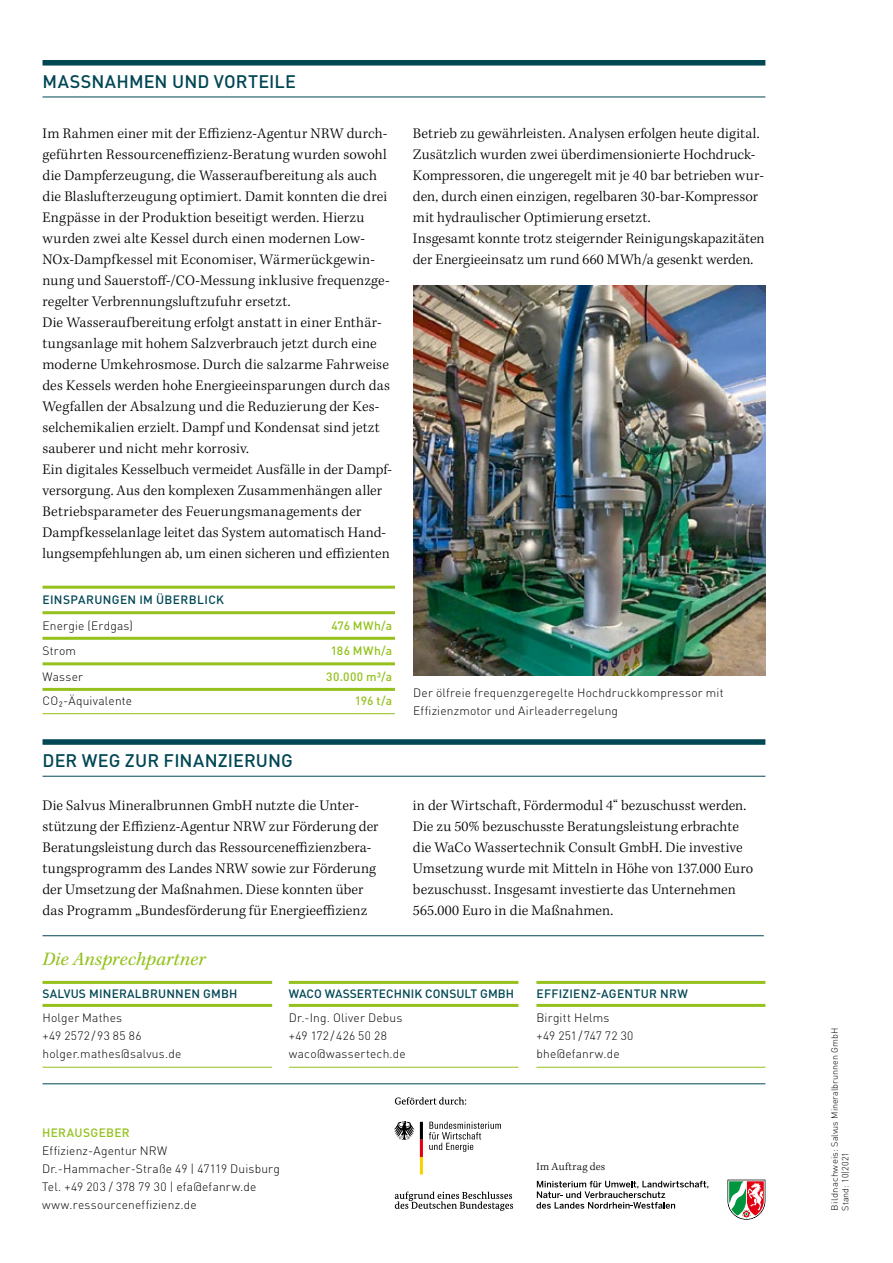
<style>
.page{position:relative;width:893px;height:1263px;background:#fff}
.page>*{position:absolute;margin:0;border:0;box-sizing:border-box;transform-origin:0 0}
.t1{font:italic 19.5px "Kepler Std";letter-spacing:.005em;color:#94c11c}
.t2{font:500 18px "DIN Pro";letter-spacing:.005em;color:#004754}
.t3{font:300 15px/21px "Kepler Std";letter-spacing:.01em;color:#000}
.t4{font:300 12px/18px "DIN Pro";letter-spacing:.015em;color:#000}
.t5{font:500 12px "DIN Pro";letter-spacing:.015em;color:#004754}
.t6{font:500 12px "DIN Pro";letter-spacing:.025em;color:#94c11c}
.t7{font:300 11.25px "Kepler Std";letter-spacing:.03em;color:#000}
.t8{font:300 9px/10.8px "DIN Pro";color:#000;scale:1.06 1}
</style>
<div class="page">
<svg style="left:727px;top:1179px;width:38px;height:41px"></svg>
<svg style="left:536px;top:1181px;width:172px;height:28px"></svg>
<svg style="left:394px;top:1097px;width:119px;height:114px"></svg>
<div style="left:43px;top:60px;width:722px;height:6px;background:#004754"></div>
<hr style="left:43px;top:97px;width:722px;height:1px;background:#004754">
<hr style="left:43px;top:935px;width:721px;height:1px;background:#004754">
<div style="left:43px;top:739px;width:722px;height:6px;background:#004754"></div>
<hr style="left:43px;top:776px;width:722px;height:1px;background:#004754">
<hr style="left:43px;top:586px;width:352px;height:3px;background:#94c11c">
<hr style="left:43px;top:611px;width:352px;height:3px;background:#94c11c">
<hr style="left:43px;top:637px;width:352px;height:3px;background:#94c11c">
<hr style="left:43px;top:662px;width:352px;height:3px;background:#94c11c">
<hr style="left:43px;top:688px;width:352px;height:3px;background:#94c11c">
<hr style="left:43px;top:713px;width:352px;height:1px;background:#94c11c">
<img style="left:413px;top:285px;width:352px;height:391px">
<hr style="left:43px;top:1083px;width:722px;height:1px;background:#004754">
<hr style="left:289px;top:981px;width:229px;height:3px;background:#94c11c">
<hr style="left:289px;top:1004px;width:229px;height:3px;background:#94c11c">
<hr style="left:289px;top:1067px;width:229px;height:1px;background:#94c11c">
<hr style="left:43px;top:981px;width:229px;height:3px;background:#94c11c">
<hr style="left:43px;top:1004px;width:229px;height:3px;background:#94c11c">
<hr style="left:43px;top:1067px;width:229px;height:1px;background:#94c11c">
<hr style="left:536px;top:981px;width:229px;height:3px;background:#94c11c">
<hr style="left:536px;top:1004px;width:229px;height:3px;background:#94c11c">
<hr style="left:536px;top:1067px;width:229px;height:1px;background:#94c11c">
<p class="t2" style="left:43px;top:70px;width:255px">MASSNAHMEN UND VORTEILE</p>
<p class="t3" style="left:43px;top:123px;width:350px">Im Rahmen einer mit der Effizienz-Agentur NRW durch&shy;geführten Ressourceneffizienz-Beratung wurden sowohl die Dampferzeugung, die Wasseraufbereitung als auch die Blaslufterzeugung optimiert. Damit konnten die drei Engpässe in der Produktion beseitigt werden. Hierzu wurden zwei alte Kessel durch einen modernen Low-NOx-Dampfkessel mit Economiser, Wärmerückgewin&shy;nung und Sauerstoff-/CO-Messung inklusive frequenzge&shy;regelter Verbrennungsluftzufuhr ersetzt.<br>Die Wasseraufbereitung erfolgt anstatt in einer Enthär&shy;tungsanlage mit hohem Salzverbrauch jetzt durch eine moderne Umkehrosmose. Durch die salzarme Fahrweise des Kessels werden hohe Energieeinsparungen durch das Wegfallen der Absalzung und die Reduzierung der Kes&shy;selchemikalien erzielt. Dampf und Kondensat sind jetzt sauberer und nicht mehr korrosiv.<br>Ein digitales Kesselbuch vermeidet Ausfälle in der Dampf&shy;versorgung. Aus den komplexen Zusammenhängen aller Betriebsparameter des Feuerungsmanagements der Dampfkesselanlage leitet das System automatisch Hand&shy;lungsempfehlungen ab, um einen sicheren und effizienten</p>
<p class="t3" style="left:413px;top:123px;width:353px">Betrieb zu gewährleisten. Analysen erfolgen heute digital.<br>Zusätzlich wurden zwei überdimensionierte Hochdruck-Kompressoren, die ungeregelt mit je 40 bar betrieben wur&shy;den, durch einen einzigen, regelbaren 30-bar-Kompressor mit hydraulischer Optimierung ersetzt.<br>Insgesamt konnte trotz steigernder Reinigungskapazitäten der Energieeinsatz um rund 660 MWh/a gesenkt werden.</p>
<p class="t5" style="left:43px;top:592px;width:183px">EINSPARUNGEN IM ÜBERBLICK</p>
<p class="t4" style="left:43px;top:616px;width:92px">Energie (Erdgas)</p>
<p class="t6" style="left:331px;top:618px;width:62px">476 MWh/a</p>
<p class="t4" style="left:43px;top:642px;width:35px">Strom</p>
<p class="t6" style="left:331px;top:643px;width:63px">186 MWh/a</p>
<p class="t4" style="left:43px;top:667px;width:42px">Wasser</p>
<p class="t6" style="left:326px;top:669px;width:67px">30.000 m³/a</p>
<p class="t4" style="left:43px;top:692px;width:91px">CO²-Äquivalente</p>
<p class="t6" style="left:355px;top:693px;width:39px">196 t/a</p>
<p class="t4" style="left:413px;top:683px;width:312px">Der ölfreie frequenzgeregelte Hochdruckkompressor mit<br>Effizienzmotor und Airleaderregelung</p>
<p class="t2" style="left:43px;top:749px;width:252px">DER WEG ZUR FINANZIERUNG</p>
<p class="t3" style="left:43px;top:795px;width:338px">Die Salvus Mineralbrunnen GmbH nutzte die Unter&shy;stützung der Effizienz-Agentur NRW zur Förderung der Beratungsleistung durch das Ressourceneffizienzbera&shy;tungsprogramm des Landes NRW sowie zur Förderung der Umsetzung der Maßnahmen. Diese konnten über das Programm „Bundesförderung für Energieeffizienz</p>
<p class="t3" style="left:413px;top:795px;width:342px">in der Wirtschaft, Fördermodul 4“ bezuschusst werden.<br>Die zu 50% bezuschusste Beratungsleistung erbrachte die WaCo Wassertechnik Consult GmbH. Die investive Umsetzung wurde mit Mitteln in Höhe von 137.000 Euro bezuschusst. Insgesamt investierte das Unternehmen 565.000 Euro in die Maßnahmen.</p>
<h1 class="t1" style="left:43px;top:947px;width:165px">Die Ansprechpartner</h1>
<p class="t5" style="left:43px;top:986px;width:196px">SALVUS MINERALBRUNNEN GMBH</p>
<p class="t4" style="left:43px;top:1009px;width:140px">Holger Mathes<br>+49 2572/93 85 86 holger.mathes@salvus.de</p>
<p class="t5" style="left:289px;top:986px;width:227px">WACO WASSERTECHNIK CONSULT GMBH</p>
<p class="t4" style="left:289px;top:1009px;width:119px">Dr.-Ing. Oliver Debus +49 172/426 50 28 waco@wassertech.de</p>
<p class="t5" style="left:536px;top:986px;width:153px">EFFIZIENZ-AGENTUR NRW</p>
<p class="t4" style="left:536px;top:1009px;width:98px">Birgitt Helms<br>+49 251/747 72 30 bhe@efanrw.de</p>
<p class="t6" style="left:42px;top:1125px;width:89px">HERAUSGEBER</p>
<p class="t4" style="left:42px;top:1142px;width:239px">Effizienz-Agentur NRW Dr.-Hammacher-Straße 49 | 47119 Duisburg Tel. +49 203 / 378 79 30 | efa@efanrw.de www.ressourceneffizienz.de</p>
<p class="t7" style="left:536px;top:1160px;width:70px">Im Auftrag des</p>
<p class="t8" style="left:829px;top:1210px;width:174px;rotate:-90deg">Bildnachweis: Salvus Mineralbrunnen GmbH<br>Stand: 10|2021</p>
</div>
